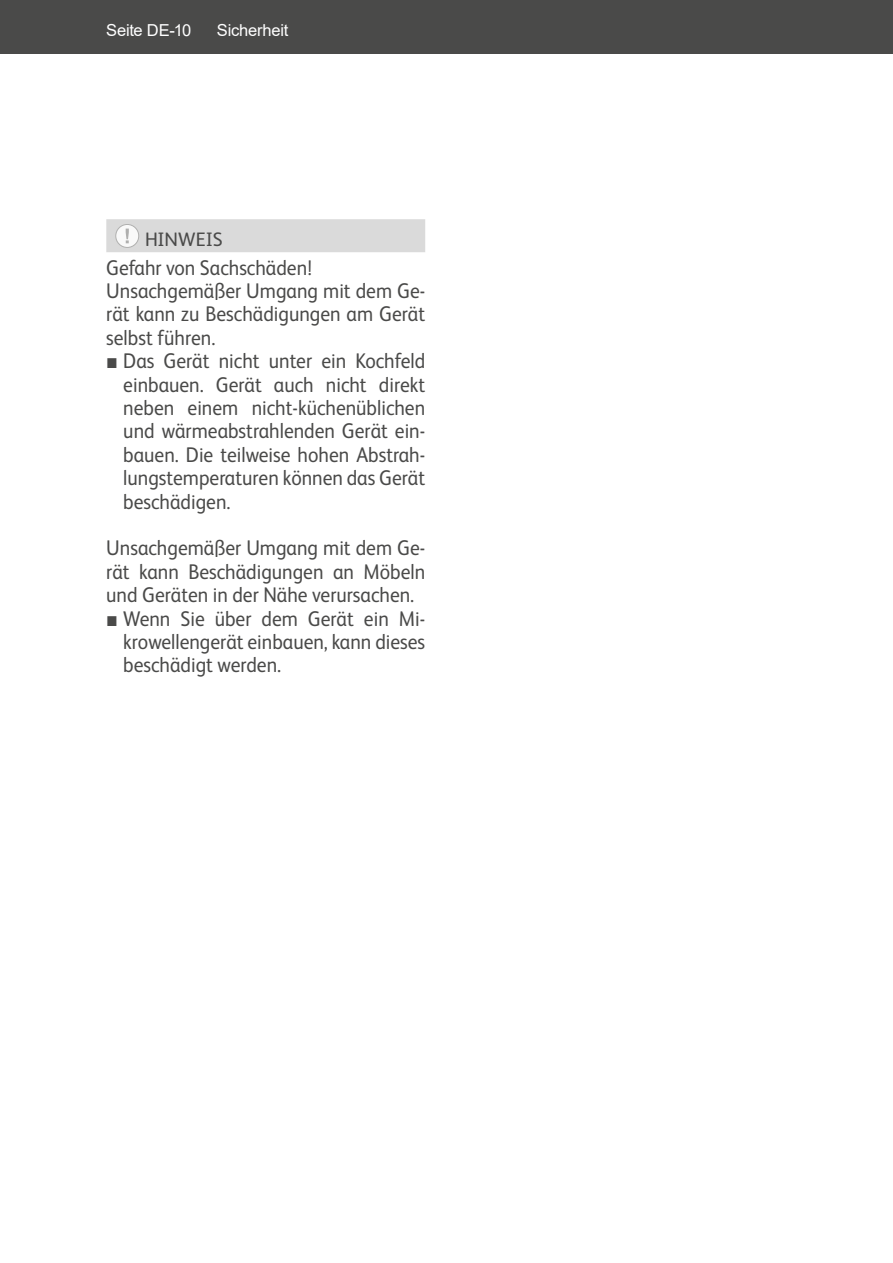
<style>
.page{position:relative;width:893px;height:1263px;background:#fff}
.page>*{position:absolute;margin:0;border:0;box-sizing:border-box;transform-origin:0 0}
.t1{font:21.3px/23.4px "FS Albert";color:#4a4a49;text-align:justify;scale:.92 1}
.t2{font:19.5px "FS Albert";letter-spacing:-.005em;color:#4a4a49}
.t3{font:16.5px "Arial";letter-spacing:-.015em;color:#fff}
.s1{font-family:"Arial"}
</style>
<div class="page">
<div style="left:0;top:0;width:893px;height:54px;background:#4a4a49"></div>
<div style="left:106px;top:219px;width:319px;height:33px;background:#dadada"></div>
<div style="left:116px;top:224px;width:23px;height:23px;background:#fff;border-radius:50%"></div>
<div style="left:116px;top:224px;width:23px;height:24px;border:1px solid #a8a8a7;border-radius:50%"></div>
<svg style="left:126px;top:229px;width:3px;height:14px"></svg>
<p class="t3" style="left:106px;top:19px;width:86px">Seite DE-10</p>
<p class="t3" style="left:217px;top:19px;width:73px">Sicherheit</p>
<p class="t2" style="left:145px;top:226px;width:79px">HINWEIS</p>
<p class="t1" style="left:106px;top:254px;width:348px;text-align:left">Gefahr von Sachschäden!<br>Unsachgemäßer Umgang mit dem Ge&shy;rät kann zu Beschädigungen am Gerät selbst führen.</p>
<p class="t1" style="left:123px;top:348px;width:330px;text-indent:-17px"><span class="s1">■</span> Das Gerät nicht unter ein Kochfeld einbauen. Gerät auch nicht direkt neben einem nicht-küchenüblichen und wärmeabstrahlenden Gerät ein&shy;bauen. Die teilweise hohen Abstrah&shy;lungstemperaturen können das Gerät beschädigen.</p>
<p class="t1" style="left:106px;top:535px;width:348px">Unsachgemäßer Umgang mit dem Ge&shy;rät kann Beschädigungen an Möbeln und Geräten in der Nähe verursachen.</p>
<p class="t1" style="left:123px;top:605px;width:330px;text-indent:-17px"><span class="s1">■</span> Wenn Sie über dem Gerät ein Mi&shy;krowellengerät einbauen, kann dieses beschädigt werden.</p>
</div>
